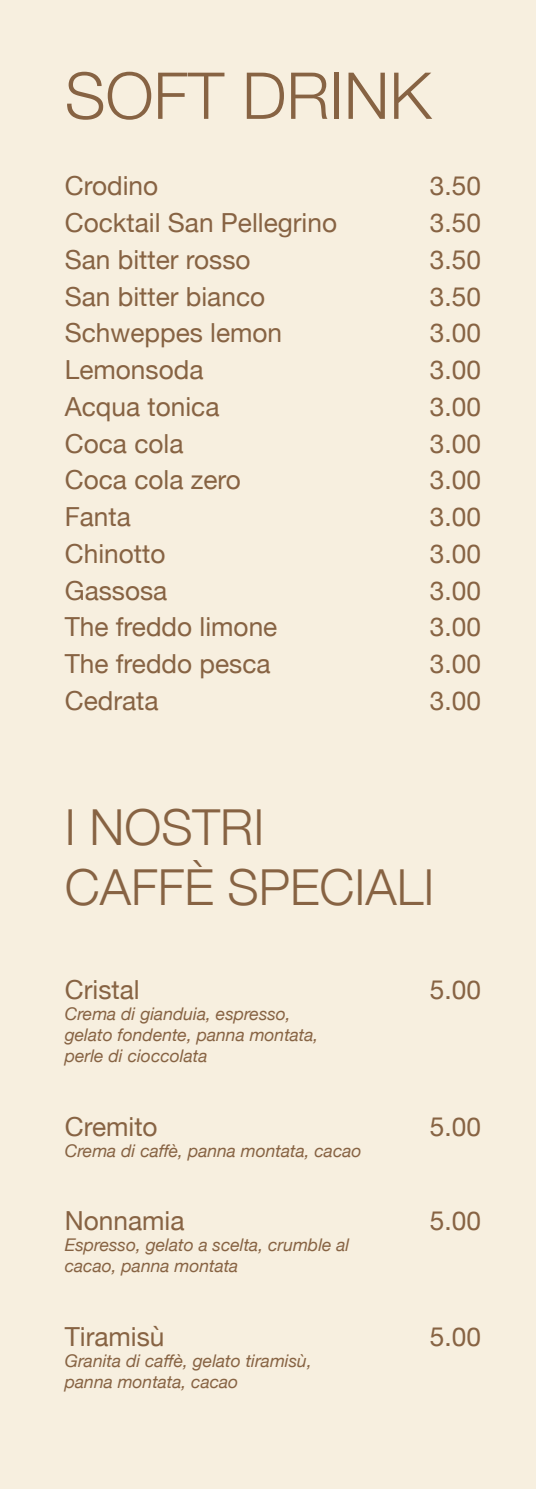
<style>
.page{position:relative;width:536px;height:1489px;background:#fff}
.page>*{position:absolute;margin:0;border:0;box-sizing:border-box;transform-origin:0 0}
.t1{font:300 64.58px "Helvetica Neue";color:#876343}
.t2{font:300 49.7px/59.5px "Helvetica Neue";color:#876343}
.t3{font:26.25px/36.8px "Helvetica Neue";color:#876343}
.t4{font:italic 17.5px/21px "Helvetica Neue";color:#876343}
</style>
<div class="page">
<div style="left:0;top:0;width:536px;height:1488px;background:#f7efdf"></div>
<h1 class="t1" style="left:65px;top:44px;width:368px">SOFT DRINK</h1>
<p class="t3" style="left:65px;top:169px;width:274px">Crodino<br>Cocktail San Pellegrino<br>San bitter rosso<br>San bitter bianco<br>Schweppes lemon<br>Lemonsoda<br>Acqua tonica<br>Coca cola<br>Coca cola zero<br>Fanta<br>Chinotto<br>Gassosa<br>The freddo limone<br>The freddo pesca<br>Cedrata</p>
<p class="t3" style="left:430px;top:169px;width:53px;text-align:justify">3.50<br>3.50<br>3.50<br>3.50<br>3.00<br>3.00<br>3.00<br>3.00<br>3.00<br>3.00<br>3.00<br>3.00<br>3.00<br>3.00<br>3.00</p>
<h2 class="t2" style="left:65px;top:793px;width:371px">I NOSTRI<br>CAFFÈ SPECIALI</h2>
<p class="t3" style="left:65px;top:972px;width:76px">Cristal</p>
<p class="t4" style="left:65px;top:1004px;width:255px">Crema di gianduia, espresso, gelato fondente, panna montata, perle di cioccolata</p>
<p class="t3" style="left:65px;top:1109px;width:94px">Cremito</p>
<p class="t4" style="left:65px;top:1140px;width:298px">Crema di caffè, panna montata, cacao</p>
<p class="t3" style="left:65px;top:1203px;width:121px">Nonnamia</p>
<p class="t4" style="left:65px;top:1235px;width:286px">Espresso, gelato a scelta, crumble al cacao, panna montata</p>
<p class="t3" style="left:65px;top:1319px;width:101px">Tiramisù</p>
<p class="t4" style="left:65px;top:1350px;width:248px">Granita di caffè, gelato tiramisù, panna montata, cacao</p>
<p class="t3" style="left:430px;top:972px;width:53px">5.00</p>
<p class="t3" style="left:430px;top:1109px;width:53px">5.00</p>
<p class="t3" style="left:430px;top:1203px;width:53px">5.00</p>
<p class="t3" style="left:430px;top:1319px;width:53px">5.00</p>
</div>
